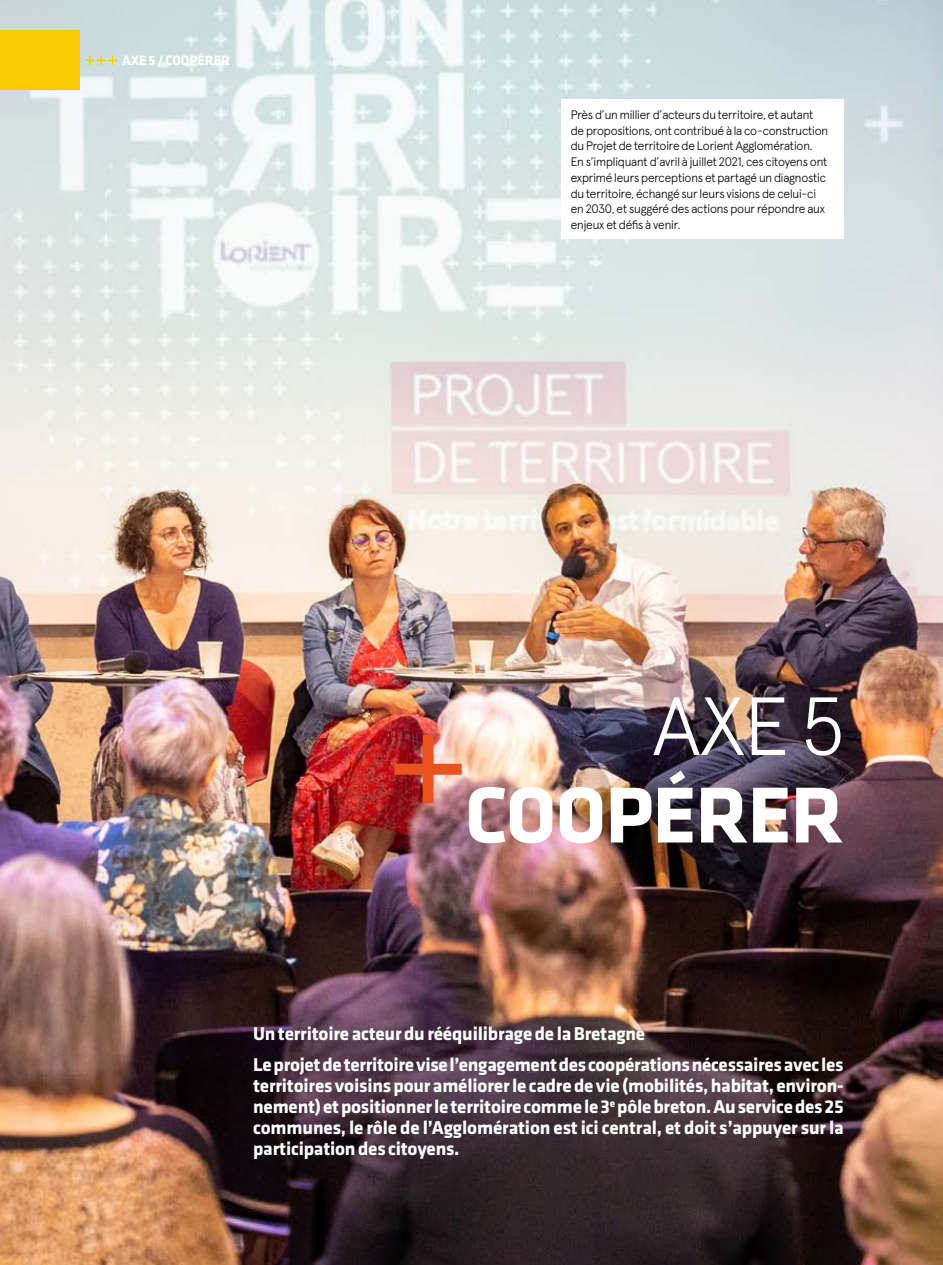
<style>
.page{position:relative;width:943px;height:1265px;background:#fff}
.page>*{position:absolute;margin:0;border:0;box-sizing:border-box;transform-origin:0 0}
.t1{font:700 82.25px "Klavika";letter-spacing:-.01em;color:#fff}
.t2{font:300 82.25px "Apercu Pro";color:#fff}
.t3{font:700 19.25px/21px "Klavika";letter-spacing:-.01em;color:#fff}
.t4{font:700 14px "Klavika";letter-spacing:-.01em;color:#fff}
.t5{font:300 12.25px/15.8px "Apercu Pro";letter-spacing:-.015em;color:#000}
</style>
<div class="page">
<img style="left:0;top:0;width:943px;height:1265px">
<img style="left:394px;top:735px;width:67px;height:68px">
<svg style="left:85px;top:56px;width:32px;height:9px"></svg>
<div style="left:0;top:30px;width:79px;height:59px;background:#facb00"></div>
<div style="left:561px;top:99px;width:282px;height:140px;background:#fff"></div>
<p class="t4" style="left:122px;top:53px;width:109px">AXE 5 / COOPÉRER</p>
<p class="t5" style="left:570px;top:106px;width:259px">Près d’un millier d’acteurs du territoire, et autant de propositions, ont contribué à la co-construction du Projet de territoire de Lorient Agglomération.<br>En s’impliquant d’avril à juillet 2021, ces citoyens ont exprimé leurs perceptions et partagé un diagnostic du territoire, échangé sur leurs visions de celui-ci en 2030, et suggéré des actions pour répondre aux enjeux et défis à venir.</p>
<h1 class="t2" style="left:652px;top:663px;width:193px">AXE 5</h1>
<h1 class="t1" style="left:465px;top:770px;width:380px">COOPÉRER</h1>
<p class="t3" style="left:253px;top:1019px;width:592px;line-height:31px">Un territoire acteur du rééquilibrage de la Bretagne<br>Le projet de territoire vise l’engagement des coopérations nécessaires avec les</p>
<p class="t3" style="left:253px;top:1075px;width:592px;text-align:justify">territoires voisins pour améliorer le cadre de vie (mobilités, habitat, environ&shy;nement) et positionner le territoire comme le 3<sup>e</sup> pôle breton. Au service des 25 communes, le rôle de l’Agglomération est ici central, et doit s’appuyer sur la participation des citoyens.</p>
</div>
